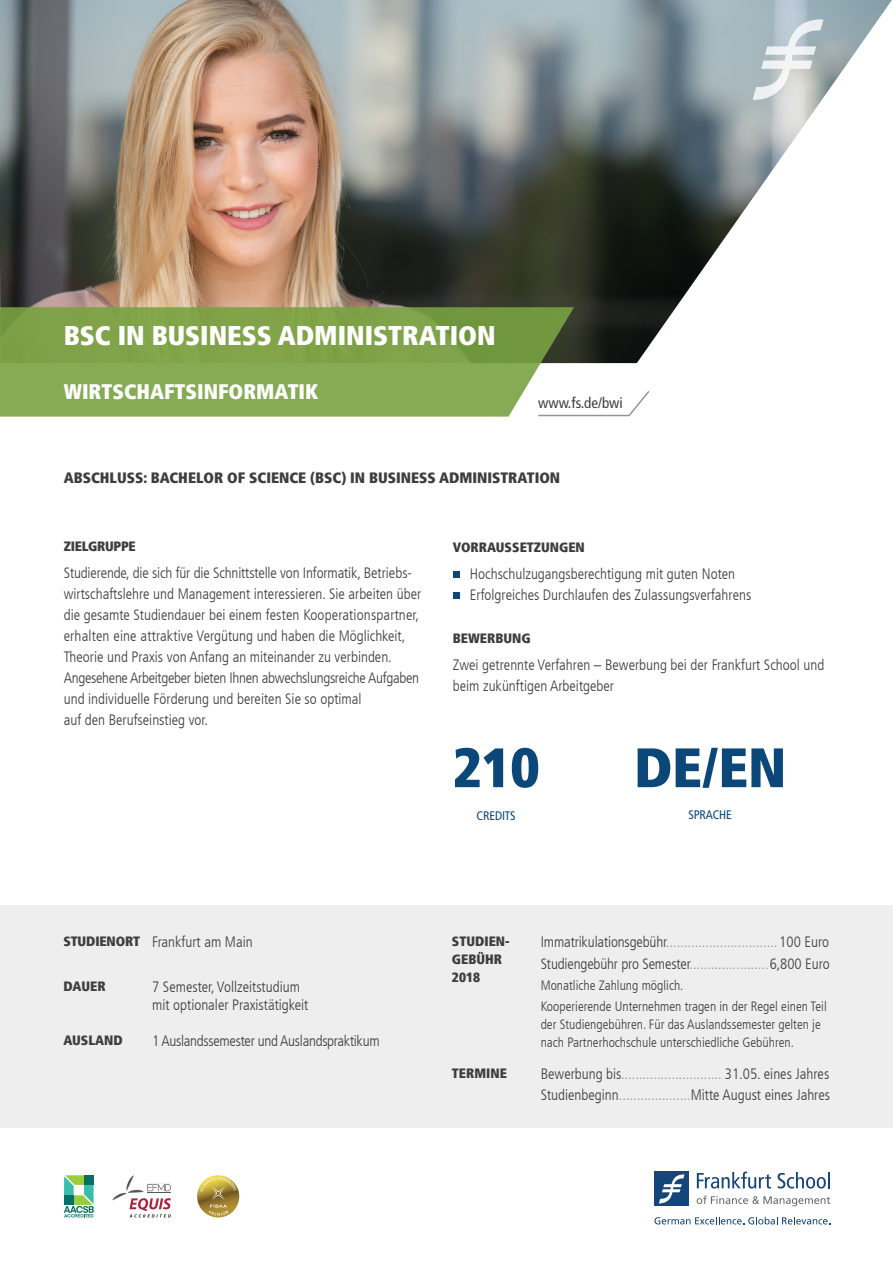
<style>
.page{position:relative;width:893px;height:1263px;background:#fff}
.page>*{position:absolute;margin:0;border:0;box-sizing:border-box;transform-origin:0 0}
.Zahlen{font:900 condensed 55.5px "Frutiger LT";color:#0b4779}
.t1{font:900 condensed 27px "Frutiger LT";color:#fff}
.t2{font:900 condensed 21px "Frutiger LT";color:#fff}
.t3{font:300 condensed 15px/21px "Frutiger LT";color:#3e3e3f}
.t4{font:300 condensed 15px "Frutiger LT";letter-spacing:-.02em;color:#3e3e3f}
.t5{font:300 condensed 15px "Frutiger LT";letter-spacing:-.01em;color:#939598}
.t6{font:900 condensed 15px "Frutiger LT";color:#3e3e3f}
.t7{font:condensed 15px "Frutiger LT";color:#3e3e3f}
.t8{font:300 condensed 13.5px "Frutiger LT";color:#3e3e3f}
.t9{font:900 condensed 13.5px "Frutiger LT";color:#3e3e3f}
.t10{font:900 condensed 13.5px "Frutiger LT";letter-spacing:-.02em;color:#3e3e3f}
.Auszeichnung_für_Zah{font:condensed 12.45px "Frutiger LT";letter-spacing:-.01em;color:#0b4779}
.s1{color:#3e3e3f}
.s2{color:#939598}
</style>
<div class="page">
<img style="left:0;top:0;width:892px;height:363px">
<svg style="left:0;top:307px;width:574px;height:110px;background:#83a651"></svg>
<div style="left:453px;top:571px;width:7px;height:7px;background:#0b4779"></div>
<div style="left:453px;top:592px;width:7px;height:7px;background:#0b4779"></div>
<svg style="left:537px;top:389px;width:113px;height:28px"></svg>
<svg style="left:112px;top:1175px;width:59px;height:42px"></svg>
<svg style="left:64px;top:1175px;width:30px;height:42px"></svg>
<svg style="left:197px;top:1175px;width:43px;height:42px"></svg>
<div style="left:0;top:905px;width:893px;height:222px;background:#eeeeef"></div>
<svg style="left:753px;top:18px;width:70px;height:83px"></svg>
<div style="left:654px;top:1171px;width:35px;height:35px;background:#14457b"></div>
<svg style="left:659px;top:1174px;width:25px;height:30px"></svg>
<svg style="left:697px;top:1171px;width:74px;height:17px"></svg>
<svg style="left:778px;top:1172px;width:52px;height:16px"></svg>
<svg style="left:697px;top:1195px;width:133px;height:11px"></svg>
<svg style="left:654px;top:1217px;width:176px;height:7px"></svg>
<p class="t1" style="left:64px;top:319px;width:433px">BSC IN BUSINESS ADMINISTRATION</p>
<p class="t2" style="left:64px;top:379px;width:256px">WIRTSCHAFTSINFORMATIK</p>
<p class="t7" style="left:538px;top:394px;width:86px">www.fs.de/bwi</p>
<p class="t6" style="left:64px;top:469px;width:498px">ABSCHLUSS: BACHELOR OF SCIENCE (BSC) IN BUSINESS ADMINISTRATION</p>
<p class="t10" style="left:64px;top:538px;width:74px">ZIELGRUPPE</p>
<p class="t3" style="left:64px;top:562px;width:350px">Studierende, die sich für die Schnittstelle von Informatik, Betriebs-</p>
<p class="t3" style="left:64px;top:583px;width:359px">wirtschaftslehre und Management interessieren. Sie arbeiten über</p>
<p class="t3" style="left:64px;top:604px;width:357px">die gesamte Studiendauer bei einem festen Kooperationspartner,</p>
<p class="t3" style="left:64px;top:625px;width:343px">erhalten eine attraktive Vergütung und haben die Möglichkeit,</p>
<p class="t3" style="left:64px;top:646px;width:330px">Theorie und Praxis von Anfang an miteinander zu verbinden.</p>
<p class="t4" style="left:64px;top:669px;width:357px">Angesehene Arbeitgeber bieten Ihnen abwechslungsreiche Aufgaben</p>
<p class="t3" style="left:64px;top:688px;width:299px">und individuelle Förderung und bereiten Sie so optimal</p>
<p class="t3" style="left:64px;top:709px;width:146px">auf den Berufseinstieg vor.</p>
<p class="t9" style="left:453px;top:539px;width:134px">VORRAUSSETZUNGEN</p>
<p class="t3" style="left:470px;top:563px;width:267px">Hochschulzugangsberechtigung mit guten Noten</p>
<p class="t3" style="left:470px;top:584px;width:283px">Erfolgreiches Durchlaufen des Zulassungsverfahrens</p>
<p class="t9" style="left:453px;top:630px;width:79px">BEWERBUNG</p>
<p class="t3" style="left:453px;top:654px;width:373px">Zwei getrennte Verfahren – Bewerbung bei der Frankfurt School und beim zukünftigen Arbeitgeber</p>
<p class="Zahlen" style="left:453px;top:734px;width:88px">210</p>
<p class="Zahlen" style="left:634px;top:734px;width:154px">DE/EN</p>
<p class="Auszeichnung_für_Zah" style="left:477px;top:808px;width:41px">CREDITS</p>
<p class="Auszeichnung_für_Zah" style="left:688px;top:808px;width:45px">SPRACHE</p>
<p class="t9" style="left:63px;top:933px;width:78px">STUDIENORT</p>
<p class="t3" style="left:152px;top:932px;width:102px">Frankfurt am Main</p>
<p class="t9" style="left:63px;top:978px;width:44px">DAUER</p>
<p class="t9" style="left:63px;top:1032px;width:61px">AUSLAND</p>
<p class="t3" style="left:152px;top:976px;width:149px">7 Semester, Vollzeitstudium</p>
<p class="t3" style="left:152px;top:994px;width:158px">mit optionaler Praxistätigkeit</p>
<p class="t4" style="left:152px;top:1032px;width:229px">1 Auslandssemester und Auslandspraktikum</p>
<p class="t9" style="left:452px;top:933px;width:59px">STUDIEN-</p>
<p class="t9" style="left:452px;top:951px;width:52px">GEBÜHR</p>
<p class="t9" style="left:452px;top:969px;width:30px">2018</p>
<p class="t5" style="left:541px;top:934px;width:290px"><span class="s1">Immatrikulationsgebühr</span>...............................<span class="s1">100 Euro</span></p>
<p class="t3" style="left:541px;top:953px;width:291px">Studiengebühr pro Semester<span class="s2">......................</span>6,800 Euro</p>
<p class="t8" style="left:541px;top:977px;width:144px">Monatliche Zahlung möglich.</p>
<p class="t8" style="left:541px;top:998px;width:288px">Kooperierende Unternehmen tragen in der Regel einen Teil</p>
<p class="t8" style="left:541px;top:1016px;width:282px">der Studiengebühren. Für das Auslandssemester gelten je</p>
<p class="t8" style="left:541px;top:1034px;width:255px">nach Partnerhochschule unterschiedliche Gebühren.</p>
<p class="t9" style="left:452px;top:1065px;width:56px">TERMINE</p>
<p class="t3" style="left:541px;top:1064px;width:290px">Bewerbung bis<span class="s2">............................</span> 31.05. eines Jahres</p>
<p class="t3" style="left:541px;top:1085px;width:291px">Studienbeginn<span class="s2">....................</span>Mitte August eines Jahres</p>
</div>
